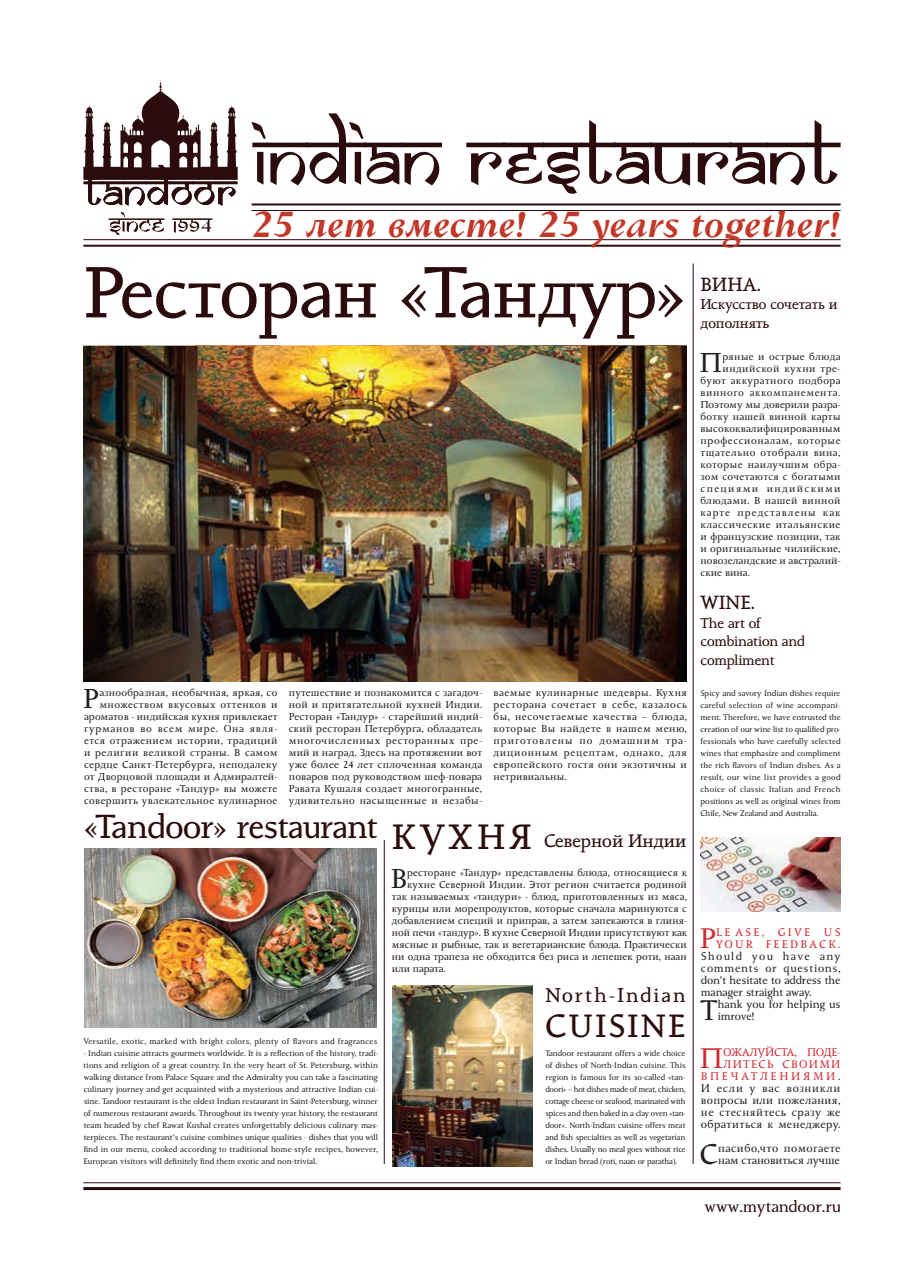
<style>
.page{position:relative;width:924px;height:1273px;background:#fff}
.page>*{position:absolute;margin:0;border:0;box-sizing:border-box;transform-origin:0 0}
.t1{font:71.8px "Conqueror Slab";color:#2b0b0d}
.t2{font:italic 600 36px "Conqueror Text";letter-spacing:.03em;color:#c23828}
.t3{font:33.2px "Conqueror Slab";letter-spacing:-.01em;color:#2b0b0d}
.t4{font:32px "Conqueror Slab";letter-spacing:.065em;color:#2b0b0d}
.t5{font:28.1px "Conqueror Text";color:#cf2932}
.t6{font:28.1px "Conqueror Text";color:#231f20}
.t7{font:27.1px "Conqueror Text";color:#231f20}
.t8{font:19.8px "Conqueror Slab";letter-spacing:.12em;color:#2b0b0d}
.t9{font:19px "Conqueror Slab";color:#2b0b0d}
.t10{font:16px "Conqueror Text";color:#2b0b0d}
.t11{font:14px/18.5px "Conqueror Slab";color:#2b0b0d}
.t12{font:11px/12px "Conqueror Text";letter-spacing:.03em;color:#231f20;text-align:justify}
.t13{font:11px/12px "Conqueror Text";color:#231f20}
.t14{font:11px/12px "Conqueror Text";letter-spacing:.195em;color:#cf2932}
.t15{font:10px/12px "Conqueror Text";letter-spacing:.025em;color:#231f20;text-align:justify}
.t16{font:10px "Conqueror Text";color:#231f20}
.t17{font:10px "Conqueror Text";letter-spacing:.05em;color:#231f20}
.t18{font:10px "Conqueror Text";letter-spacing:.055em;color:#231f20}
.t19{font:10px "Conqueror Text";letter-spacing:.045em;color:#231f20}
.t20{font:10px "Conqueror Text";letter-spacing:.005em;color:#231f20}
.t21{font:10px "Conqueror Text";letter-spacing:.07em;color:#231f20}
.t22{font:10px "Conqueror Text";letter-spacing:.065em;color:#231f20}
.t23{font:10px "Conqueror Text";letter-spacing:.06em;color:#231f20}
.t24{font:10px "Conqueror Text";letter-spacing:.105em;color:#231f20}
.t25{font:10px "Conqueror Text";letter-spacing:.135em;color:#231f20}
.t26{font:8px/12px "Conqueror Text";letter-spacing:.005em;color:#231f20;text-align:justify}
.t27{font:8px "Conqueror Text";letter-spacing:.035em;color:#231f20}
.s1{font-size:35px}
.s2{color:#cf2932}
</style>
<div class="page">
<hr style="left:83px;top:1186px;width:757px;height:3px;background:#2b0b0d">
<hr style="left:83px;top:1182px;width:757px;height:1px;background:#2b0b0d">
<hr style="left:693px;top:263px;width:1px;height:900px;background:#2b0b0d">
<hr style="left:384px;top:839px;width:1px;height:324px;background:#2b0b0d">
<svg style="left:109px;top:212px;width:103px;height:23px"></svg>
<svg style="left:83px;top:80px;width:155px;height:126px"></svg>
<hr style="left:83px;top:245px;width:757px;height:2px;background:#2b0b0d">
<hr style="left:83px;top:239px;width:757px;height:1px;background:#2b0b0d">
<hr style="left:252px;top:203px;width:588px;height:2px;background:#2b0b0d">
<hr style="left:252px;top:210px;width:588px;height:1px;background:#2b0b0d">
<svg style="left:252px;top:113px;width:588px;height:81px"></svg>
<img style="left:701px;top:837px;width:139px;height:74px">
<img style="left:85px;top:848px;width:291px;height:179px">
<img style="left:83px;top:346px;width:603px;height:335px">
<img style="left:392px;top:985px;width:141px;height:181px">
<h2 class="t2" style="left:252px;top:203px;width:589px">25 лет вместе! 25 years together!</h2>
<h1 class="t1" style="left:83px;top:250px;width:605px">Ресторан «Тандур»</h1>
<p class="t15" style="left:84px;top:686px;width:195px;text-align:right">азнообразная, необычная, яркая, со множеством вкусовых оттенков и ароматов - индийская кухня привлекает гурманов во всем мире. Она явля&shy;ется отражением истории, традиций и религии великой страны. В самом сердце Санкт-Петербурга, неподалеку от Дворцовой площади и Адмиралтей&shy;ства, в ресторане «Тандур» вы можете совершить увлекательное кулинарное</p>
<p class="t15" style="left:289px;top:686px;width:195px">путешествие и познакомится с загадоч&shy;ной и притягательной кухней Индии.<br>Ресторан «Тандур» - старейший индий&shy;ский ресторан Петербурга, обладатель многочисленных ресторанных пре&shy;мий и наград. Здесь на протяжении вот уже более 24 лет сплоченная команда поваров под руководством шеф-повара Равата Кушаля создает многогранные, удивительно насыщенные и незабы-</p>
<p class="t15" style="left:493px;top:686px;width:195px">ваемые кулинарные шедевры. Кухня ресторана сочетает в себе, казалось бы, несочетаемые качества – блюда, которые Вы найдете в нашем меню, приготовлены по домашним тра&shy;диционным рецептам, однако, для европейского гостя они экзотичны и нетривиальны.</p>
<h3 class="t7" style="left:83px;top:682px;width:17px">Р</h3>
<h3 class="t3" style="left:83px;top:806px;width:604px">«Tandoor» restaurant <span class="s1">КУХНЯ</span> <sub>Северной</sub> <sub>Индии</sub></h3>
<h3 class="t7" style="left:391px;top:862px;width:18px">В</h3>
<p class="t15" style="left:407px;top:866px;width:281px">ресторане «Тандур» представлены блюда, относящиеся к</p>
<p class="t15" style="left:407px;top:878px;width:281px">кухне Северной Индии. Этот регион считается родиной</p>
<p class="t15" style="left:392px;top:890px;width:296px">так называемых «тандури» - блюд, приготовленных из мяса,</p>
<p class="t15" style="left:392px;top:902px;width:296px">курицы или морепродуктов, которые сначала маринуются с</p>
<p class="t15" style="left:392px;top:914px;width:296px">добавлением специй и приправ, а затем запекаются в глиня-</p>
<p class="t16" style="left:392px;top:926px;width:297px">ной печи «тандур». В кухне Северной Индии присутствуют как</p>
<p class="t15" style="left:392px;top:938px;width:296px">мясные и рыбные, так и вегетарианские блюда. Практически</p>
<p class="t15" style="left:392px;top:950px;width:296px">ни одна трапеза не обходится без риса и лепешек роти, наан</p>
<p class="t16" style="left:392px;top:962px;width:55px">или парата.</p>
<p class="t27" style="left:84px;top:1036px;width:295px">Versatile, exotic, marked with bright colors, plenty of flavors and fragrances</p>
<p class="t26" style="left:84px;top:1047px;width:296px">- Indian cuisine attracts gourmets worldwide. It is a reflection of the history, tradi&shy;tions and religion of a great country. In the very heart of St. Petersburg, within walking distance from Palace Square and the Admiralty you can take a fascinating culinary journey and get acquainted with a mysterious and attractive Indian cui&shy;sine. Tandoor restaurant is the oldest Indian restaurant in Saint-Petersburg, winner of numerous restaurant awards. Throughout its twenty-year history, the restaurant team headed by chef Rawat Kushal creates unforgettably delicious culinary mas&shy;terpieces. The restaurant’s cuisine combines unique qualities - dishes that you will find in our menu, cooked according to traditional home-style recipes, however, European visitors will definitely find them exotic and non-trivial.</p>
<h3 class="t8" style="left:545px;top:983px;width:141px">North-Indian</h3>
<h3 class="t4" style="left:545px;top:1007px;width:141px">CUISINE</h3>
<p class="t26" style="left:545px;top:1047px;width:142px">Tandoor restaurant offers a wide choice of dishes of North-Indian cuisine. This region is famous for its so-called «tan&shy;doori» – hot dishes made of meat, chicken, cottage cheese or seafood, marinated with spices and then baked in a clay oven «tan&shy;door». North-Indian cuisine offers meat and fish specialties as well as vegetarian dishes. Usually no meal goes without rice or Indian bread (roti, naan or paratha).</p>
<h3 class="t9" style="left:700px;top:273px;width:62px">ВИНА.</h3>
<h3 class="t11" style="left:700px;top:296px;width:138px">Искусство сочетать и дополнять</h3>
<h3 class="t7" style="left:699px;top:346px;width:24px">П</h3>
<p class="t19" style="left:722px;top:350px;width:120px">ряные и острые блюда</p>
<p class="t18" style="left:722px;top:362px;width:120px">индийской кухни тре-</p>
<p class="t17" style="left:700px;top:374px;width:141px">буют аккуратного подбора</p>
<p class="t21" style="left:700px;top:386px;width:141px">винного аккомпанемента.</p>
<p class="t20" style="left:700px;top:398px;width:142px">Поэтому мы доверили разра-</p>
<p class="t15" style="left:700px;top:410px;width:141px">ботку нашей винной карты</p>
<p class="t15" style="left:700px;top:422px;width:141px">высококвалифицированным</p>
<p class="t22" style="left:700px;top:434px;width:141px">профессионалам, которые</p>
<p class="t23" style="left:700px;top:446px;width:142px">тщательно отобрали вина,</p>
<p class="t17" style="left:700px;top:458px;width:142px">которые наилучшим обра-</p>
<p class="t15" style="left:700px;top:470px;width:141px">зом сочетаются с богатыми</p>
<p class="t25" style="left:700px;top:482px;width:142px">специями индийскими</p>
<p class="t19" style="left:700px;top:494px;width:141px">блюдами. В нашей винной</p>
<p class="t24" style="left:700px;top:506px;width:141px">карте представлены как</p>
<p class="t18" style="left:700px;top:518px;width:141px">классические итальянские</p>
<p class="t15" style="left:700px;top:530px;width:141px">и французские позиции, так</p>
<p class="t15" style="left:700px;top:542px;width:141px">и оригинальные чилийские,</p>
<p class="t15" style="left:700px;top:554px;width:142px">новозеландские и австралий-</p>
<p class="t15" style="left:700px;top:566px;width:51px">ские вина.</p>
<h3 class="t9" style="left:700px;top:591px;width:56px">WINE.</h3>
<h3 class="t11" style="left:700px;top:614px;width:106px">The art of combination and compliment</h3>
<p class="t26" style="left:700px;top:687px;width:142px">Spicy and savory Indian dishes require careful selection of wine accompani&shy;ment. Therefore, we have entrusted the creation of our wine list to qualified pro&shy;fessionals who have carefully selected wines that emphasize and compliment the rich flavors of Indian dishes. As a result, our wine list provides a good choice of classic Italian and French positions as well as original wines from Chile, New Zealand and Australia.</p>
<h3 class="t5" style="left:699px;top:921px;width:18px">P</h3>
<h3 class="t14" style="left:716px;top:926px;width:126px">LE ASE, GIVE US<br>YOUR FEEDBACK.</h3>
<h3 class="t12" style="left:701px;top:950px;width:141px">Should you have any comments or questions, don’t hesitate to address the manager straight away.</h3>
<h3 class="t6" style="left:700px;top:993px;width:19px">T</h3>
<h3 class="t12" style="left:717px;top:998px;width:124px">hank you for helping us imrove!</h3>
<h3 class="t5" style="left:699px;top:1041px;width:25px">П</h3>
<h3 class="t12" style="left:701px;top:1046px;width:141px;text-align:right"><span class="s2">ОЖАЛУЙСТА, ПОДЕ-<br>ЛИТЕСЬ СВОИМИ<br>ВПЕЧАТЛЕНИЯМИ</span>.<br>И если у вас возникли вопросы или пожелания, не стесняйтесь сразу же обратиться к менеджеру.</h3>
<h3 class="t6" style="left:699px;top:1137px;width:20px">С</h3>
<h3 class="t13" style="left:718px;top:1142px;width:124px">пасибо,что помогаете нам становиться лучше</h3>
<h3 class="t10" style="left:704px;top:1196px;width:137px">www.mytandoor.ru</h3>
</div>
